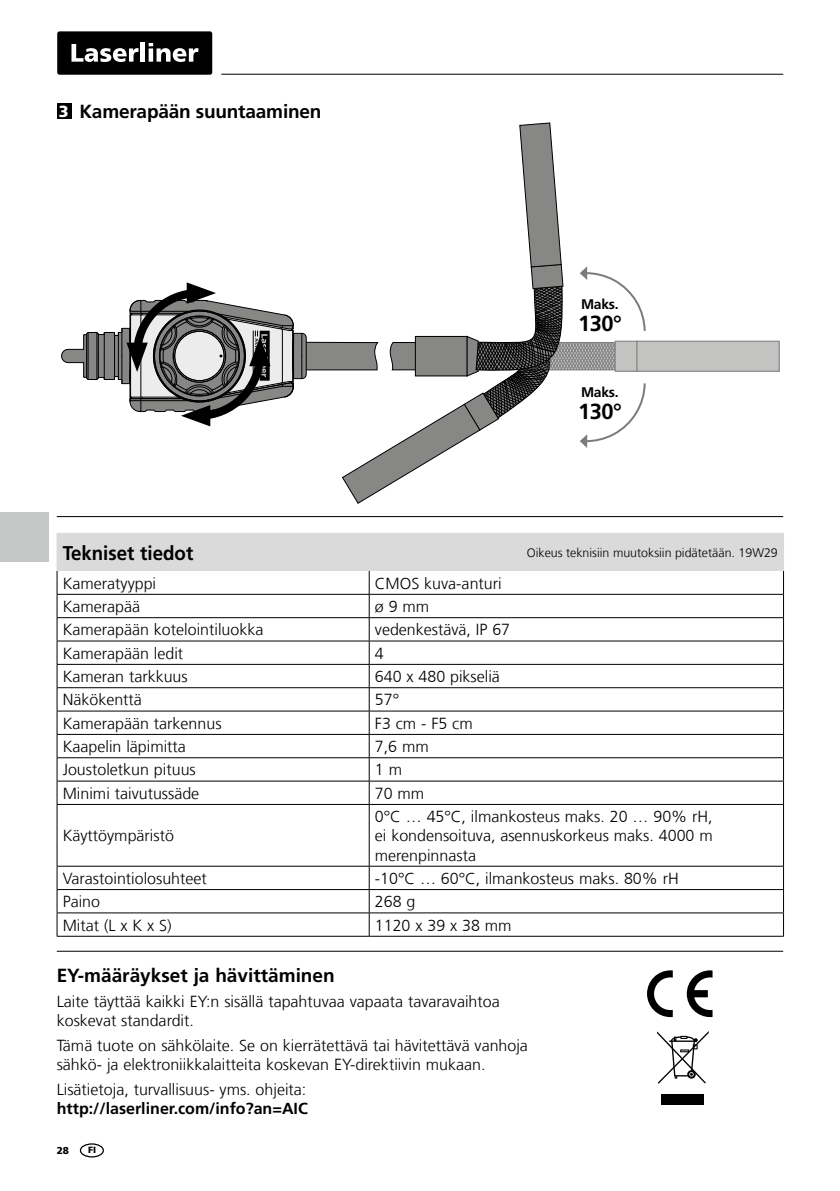
<style>
.page{position:relative;width:840px;height:1191px;background:#fff}
.page>*{position:absolute;margin:0;border:0;box-sizing:border-box;transform-origin:0 0}
.t1{font:700 21.8px "Frutiger LT Com";letter-spacing:-.02em;color:#000}
.t2{font:700 19.8px "Frutiger LT Com";color:#000;scale:.94 1}
.t3{font:700 19px "Frutiger LT Com";color:#000}
.t4{font:300 16px/19.2px "Frutiger LT Com";color:#000}
.t5{font:700 16px "Frutiger LT Com";color:#000}
.t6{font:700 14px "Frutiger LT Com";letter-spacing:-.02em;color:#000}
.t7{font:300 12.4px "Frutiger LT Com";color:#000}
.t8{font:900 10px "Frutiger LT Com";color:#000}
.t9{font:900 9px "Frutiger LT Com";color:#000}
.s1{font-weight:900;font-size:16px;color:#fff}
</style>
<div class="page">
<hr style="left:221px;top:74px;width:561px;height:1px;background:#000">
<div style="left:57px;top:31px;width:155px;height:44px;background:#000;border-radius:2px"></div>
<svg style="left:71px;top:44px;width:67px;height:18px"></svg>
<hr style="left:141px;top:43px;width:4px;height:19px;background:#fff">
<svg style="left:148px;top:43px;width:50px;height:19px"></svg>
<div style="left:636px;top:341px;width:142px;height:30px;background:#c3c3c2"></div>
<svg style="left:61px;top:123px;width:585px;height:381px"></svg>
<svg style="left:57px;top:534px;width:726px;height:270px"></svg>
<hr style="left:57px;top:804px;width:312px;height:1px;background:#000">
<hr style="left:57px;top:804px;width:1px;height:62px;background:#000">
<hr style="left:369px;top:804px;width:414px;height:1px;background:#000">
<hr style="left:368px;top:804px;width:1px;height:62px;background:#000">
<hr style="left:782px;top:804px;width:1px;height:62px;background:#000">
<hr style="left:57px;top:866px;width:312px;height:1px;background:#000">
<hr style="left:369px;top:866px;width:414px;height:1px;background:#000">
<hr style="left:57px;top:889px;width:312px;height:1px;background:#000">
<hr style="left:369px;top:889px;width:414px;height:1px;background:#000">
<hr style="left:57px;top:912px;width:312px;height:1px;background:#000">
<svg style="left:57px;top:866px;width:1px;height:70px"></svg>
<hr style="left:369px;top:912px;width:414px;height:1px;background:#000">
<svg style="left:368px;top:866px;width:1px;height:70px"></svg>
<hr style="left:57px;top:936px;width:312px;height:1px;background:#000">
<hr style="left:369px;top:936px;width:414px;height:1px;background:#000">
<hr style="left:57px;top:533px;width:312px;height:1px;background:#dadada">
<hr style="left:57px;top:534px;width:1px;height:37px;background:#dadada">
<hr style="left:369px;top:533px;width:414px;height:1px;background:#dadada">
<hr style="left:368px;top:534px;width:1px;height:37px;background:#dadada">
<hr style="left:782px;top:534px;width:1px;height:37px;background:#dadada">
<hr style="left:57px;top:950px;width:725px;height:1px;background:#000">
<div style="left:660px;top:1094px;width:43px;height:10px;background:#000"></div>
<svg style="left:657px;top:1031px;width:51px;height:52px"></svg>
<svg style="left:686px;top:970px;width:26px;height:47px"></svg>
<svg style="left:647px;top:970px;width:25px;height:47px"></svg>
<hr style="left:57px;top:516px;width:725px;height:1px;background:#000">
<div style="left:57px;top:103px;width:15px;height:16px;background:#000"></div>
<div style="left:80px;top:1143px;width:24px;height:14px;border:1px solid #000;border-radius:50%"></div>
<div style="left:0;top:512px;width:48px;height:50px;background:#c5c6c6"></div>
<p class="t3" style="left:59px;top:100px;width:264px"><span class="s1">3</span> Kamerapään suuntaaminen</p>
<p class="t6" style="left:580px;top:296px;width:39px">Maks.</p>
<h1 class="t1" style="left:577px;top:310px;width:45px">130°</h1>
<p class="t6" style="left:580px;top:384px;width:39px">Maks.</p>
<h1 class="t1" style="left:577px;top:398px;width:45px">130°</h1>
<p class="t2" style="left:63px;top:541px;width:140px">Tekniset tiedot</p>
<p class="t7" style="left:526px;top:545px;width:252px">Oikeus teknisiin muutoksiin pidätetään. 19W29</p>
<p class="t4" style="left:63px;top:573px;width:95px">Kameratyyppi</p>
<p class="t4" style="left:374px;top:573px;width:128px">CMOS kuva-anturi</p>
<p class="t4" style="left:63px;top:597px;width:79px">Kamerapää</p>
<p class="t4" style="left:374px;top:597px;width:56px">ø 9 mm</p>
<p class="t4" style="left:63px;top:620px;width:202px">Kamerapään kotelointiluokka</p>
<p class="t4" style="left:374px;top:620px;width:137px">vedenkestävä, IP 67</p>
<p class="t4" style="left:63px;top:643px;width:122px">Kamerapään ledit</p>
<p class="t4" style="left:374px;top:643px;width:10px">4</p>
<p class="t4" style="left:63px;top:667px;width:126px">Kameran tarkkuus</p>
<p class="t4" style="left:374px;top:667px;width:126px">640 x 480 pikseliä</p>
<p class="t4" style="left:63px;top:690px;width:81px">Näkökenttä</p>
<p class="t4" style="left:374px;top:690px;width:26px">57°</p>
<p class="t4" style="left:63px;top:713px;width:160px">Kamerapään tarkennus</p>
<p class="t4" style="left:374px;top:713px;width:99px">F3 cm - F5 cm</p>
<p class="t4" style="left:63px;top:737px;width:125px">Kaapelin läpimitta</p>
<p class="t4" style="left:374px;top:737px;width:55px">7,6 mm</p>
<p class="t4" style="left:63px;top:760px;width:134px">Joustoletkun pituus</p>
<p class="t4" style="left:374px;top:760px;width:29px">1 m</p>
<p class="t4" style="left:63px;top:784px;width:138px">Minimi taivutussäde</p>
<p class="t4" style="left:374px;top:784px;width:51px">70 mm</p>
<p class="t4" style="left:63px;top:826px;width:113px">Käyttöympäristö</p>
<p class="t4" style="left:374px;top:807px;width:339px;text-align:justify">0°C … 45°C, ilmankosteus maks. 20 … 90% rH, ei kondensoituva, asennuskorkeus maks. 4000 m merenpinnasta</p>
<p class="t4" style="left:63px;top:869px;width:146px">Varastointiolosuhteet</p>
<p class="t4" style="left:374px;top:869px;width:305px">-10°C … 60°C, ilmankosteus maks. 80% rH</p>
<p class="t4" style="left:63px;top:892px;width:39px">Paino</p>
<p class="t4" style="left:374px;top:892px;width:42px">268 g</p>
<p class="t4" style="left:63px;top:915px;width:110px">Mitat (L x K x S)</p>
<p class="t4" style="left:374px;top:915px;width:138px">1120 x 39 x 38 mm</p>
<p class="t3" style="left:57px;top:964px;width:279px">EY-määräykset ja hävittäminen</p>
<p class="t4" style="left:57px;top:991px;width:444px">Laite täyttää kaikki EY:n sisällä tapahtuvaa vapaata tavaravaihtoa koskevat standardit.</p>
<p class="t4" style="left:57px;top:1036px;width:472px">Tämä tuote on sähkölaite. Se on kierrätettävä tai hävitettävä vanhoja sähkö- ja elektroniikkalaitteita koskevan EY-direktiivin mukaan.</p>
<p class="t4" style="left:57px;top:1080px;width:251px">Lisätietoja, turvallisuus- yms. ohjeita:</p>
<p class="t5" style="left:57px;top:1099px;width:252px">http://laserliner.com/info?an=AIC</p>
<p class="t8" style="left:57px;top:1144px;width:14px">28</p>
<p class="t9" style="left:88px;top:1144px;width:10px">FI</p>
</div>
